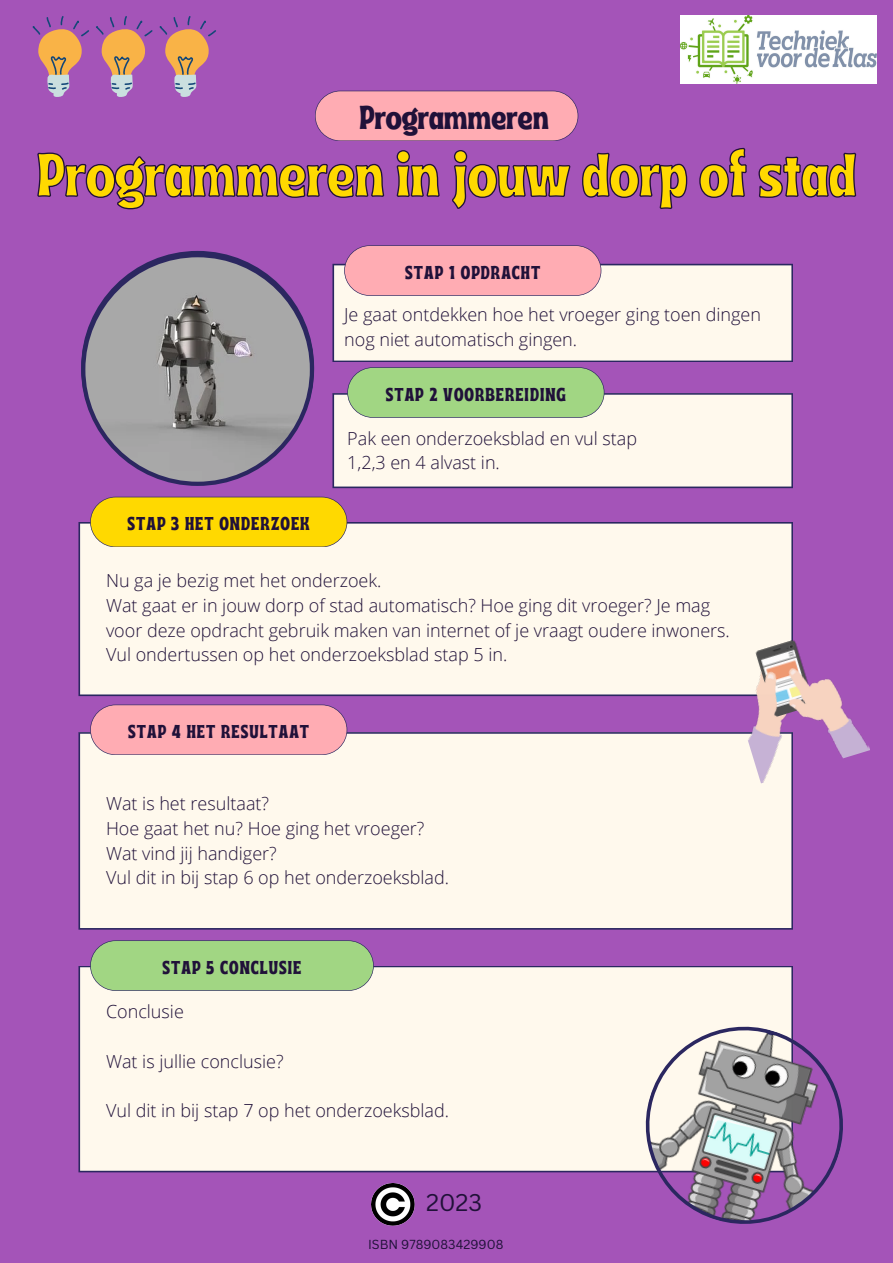
<style>
.page{position:relative;width:893px;height:1263px;background:#a454b8}
.page>*{position:absolute;margin:0;border:0;box-sizing:border-box;transform-origin:0 0}
.t1{font:60.6px "Ayr Tropika Island Int";color:#ffd900}
.t2{font:33.08px "Ayr Tropika Island Int";color:#201139}
.t3{font:23.55px "Canva Sans";color:#201139}
.t4{font:18.6px "Ayr Tropika Island Int";letter-spacing:.055em;color:#201139}
.t5{font:300 18px/24.8px "Open Sans";color:#201139}
.t6{font:12.75px "Canva Sans";color:#201139}
</style>
<div class="page">
<div style="left:332px;top:264px;width:461px;height:98px;background:#fff9ed"></div>
<div style="left:78px;top:966px;width:715px;height:206px;background:#fff9ed"></div>
<div style="left:78px;top:732px;width:715px;height:198px;background:#fff9ed"></div>
<div style="left:78px;top:522px;width:715px;height:174px;background:#fff9ed"></div>
<svg style="left:90px;top:497px;width:257px;height:50px"></svg>
<svg style="left:344px;top:245px;width:257px;height:51px"></svg>
<svg style="left:332px;top:367px;width:461px;height:121px"></svg>
<svg style="left:90px;top:704px;width:257px;height:51px"></svg>
<svg style="left:90px;top:940px;width:284px;height:51px"></svg>
<svg style="left:37px;top:147px;width:819px;height:63px"></svg>
<svg style="left:315px;top:91px;width:263px;height:50px"></svg>
<svg style="left:32px;top:16px;width:57px;height:81px"></svg>
<svg style="left:96px;top:16px;width:57px;height:81px"></svg>
<svg style="left:81px;top:253px;width:233px;height:233px;fill:#a7a6a8"></svg>
<img style="left:718px;top:609px;width:152px;height:174px">
<svg style="left:634px;top:1015px;width:209px;height:209px"></svg>
<img style="left:371px;top:1183px;width:43px;height:43px">
<img style="left:681px;top:16px;width:195px;height:67px">
<svg style="left:159px;top:16px;width:57px;height:81px"></svg>
<h4 class="t2" style="left:359px;top:86px;width:191px">Programmeren</h4>
<h1 class="t1" style="left:37px;top:117px;width:820px">Programmeren in jouw dorp of stad</h1>
<p class="t4" style="left:405px;top:254px;width:137px">STAP 1 OPDRACHT</p>
<h4 class="t5" style="left:344px;top:302px;width:418px">Je gaat ontdekken hoe het vroeger ging toen dingen nog niet automatisch gingen.</h4>
<p class="t4" style="left:386px;top:376px;width:182px">STAP 2 VOORBEREIDING</p>
<p class="t4" style="left:128px;top:506px;width:184px">STAP 3 HET ONDERZOEK</p>
<h5 class="t5" style="left:347px;top:425px;width:291px">Pak een onderzoeksblad en vul stap<br>1,2,3 en 4 alvast in.</h5>
<h5 class="t5" style="left:106px;top:568px;width:625px">Nu ga je bezig met het onderzoek.<br>Wat gaat er in jouw dorp of stad automatisch? Hoe ging dit vroeger? Je mag voor deze opdracht gebruik maken van internet of je vraagt oudere inwoners.<br>Vul ondertussen op het onderzoeksblad stap 5 in.</h5>
<p class="t4" style="left:128px;top:714px;width:182px">STAP 4 HET RESULTAAT</p>
<h4 class="t5" style="left:106px;top:791px;width:344px">Wat is het resultaat?<br>Hoe gaat het nu? Hoe ging het vroeger?<br>Wat vind jij handiger?<br>Vul dit in bij stap 6 op het onderzoeksblad.</h4>
<h2 class="t4" style="left:163px;top:949px;width:140px">STAP 5 CONCLUSIE</h2>
<p class="t5" style="left:106px;top:999px;width:79px">Conclusie</p>
<p class="t5" style="left:106px;top:1048px;width:179px">Wat is jullie conclusie?</p>
<h4 class="t5" style="left:106px;top:1098px;width:344px">Vul dit in bij stap 7 op het onderzoeksblad.</h4>
<h5 class="t3" style="left:426px;top:1186px;width:57px">2023</h5>
<p class="t6" style="left:368px;top:1235px;width:137px">ISBN 9789083429908</p>
</div>
